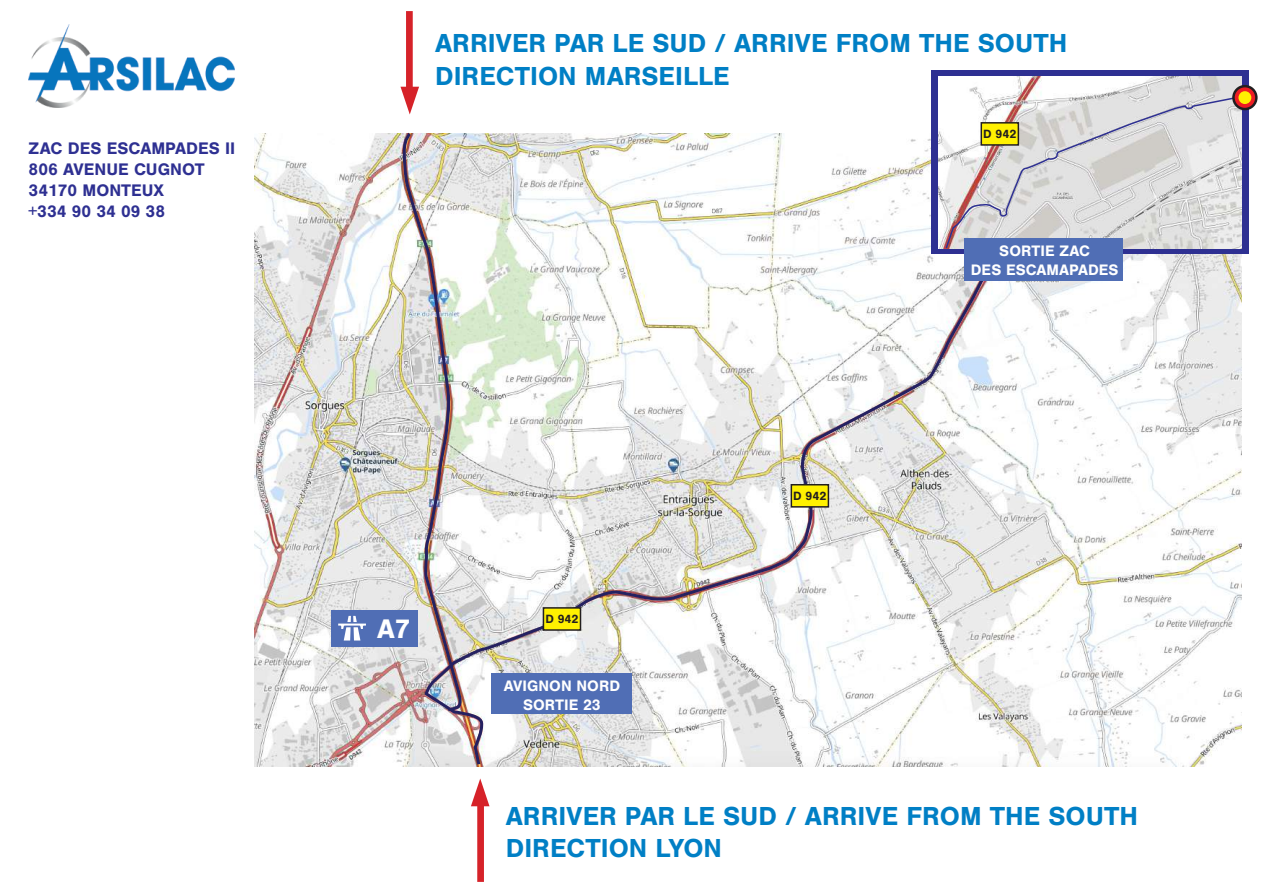
<style>
.page{position:relative;width:1263px;height:893px;background:#fff}
.page>*{position:absolute;margin:0;border:0;box-sizing:border-box;transform-origin:0 0}
.t1{font:700 27.9px "Nimbus San";color:#fff}
.t2{font:700 27px/32.4px "Nimbus San";color:#007fc5}
.t3{font:700 17.4px/20.9px "Nimbus San";color:#2e3092}
.t4{font:700 15.75px/18.9px "Nimbus San";letter-spacing:.005em;color:#fff;text-align:center}
.t5{font:700 12.45px "Nimbus San";color:#231f20}
</style>
<div class="page">
<img style="left:29px;top:24px;width:205px;height:84px">
<img style="left:255px;top:134px;width:987px;height:632px">
<svg style="left:400px;top:11px;width:19px;height:103px"></svg>
<svg style="left:471px;top:778px;width:18px;height:104px"></svg>
<div style="left:331px;top:610px;width:87px;height:36px;background:#506eb5"></div>
<svg style="left:338px;top:616px;width:28px;height:24px"></svg>
<svg style="left:423px;top:158px;width:655px;height:609px"></svg>
<div style="left:543px;top:607px;width:38px;height:24px;background:#fff101;border:2px solid #231f20"></div>
<div style="left:791px;top:484px;width:38px;height:24px;background:#fff101;border:2px solid #231f20"></div>
<img style="left:401px;top:132px;width:62px;height:582px">
<div style="left:931px;top:70px;width:317px;height:184px;background:#2e3092"></div>
<img style="left:938px;top:76px;width:303px;height:172px">
<svg style="left:944px;top:96px;width:294px;height:153px"></svg>
<svg style="left:1233px;top:86px;width:23px;height:23px"></svg>
<div style="left:1232px;top:85px;width:25px;height:25px;border:2px solid #231f20;border-radius:50%"></div>
<div style="left:1238px;top:91px;width:13px;height:13px;background:#fff101;border-radius:50%"></div>
<div style="left:980px;top:122px;width:39px;height:24px;background:#fff101;border:2px solid #231f20"></div>
<div style="left:964px;top:239px;width:159px;height:42px;background:#506eb5"></div>
<p class="t3" style="left:29px;top:138px;width:208px">ZAC DES ESCAMPADES II<br>806 AVENUE CUGNOT<br>34170 MONTEUX<br>+334 90 34 09 38</p>
<p class="t2" style="left:435px;top:27px;width:634px">ARRIVER PAR LE SUD / ARRIVE FROM THE SOUTH<br>DIRECTION MARSEILLE</p>
<p class="t5" style="left:983px;top:127px;width:35px">D 942</p>
<p class="t4" style="left:971px;top:242px;width:149px">SORTIE ZAC<br>DES ESCAMAPADES</p>
<p class="t1" style="left:377px;top:613px;width:35px">A7</p>
<p class="t5" style="left:545px;top:612px;width:35px">D 942</p>
<p class="t4" style="left:504px;top:676px;width:118px">AVIGNON NORD<br>SORTIE 23</p>
<p class="t5" style="left:793px;top:489px;width:35px">D 942</p>
<p class="t2" style="left:506px;top:800px;width:634px">ARRIVER PAR LE SUD / ARRIVE FROM THE SOUTH<br>DIRECTION LYON</p>
</div>
